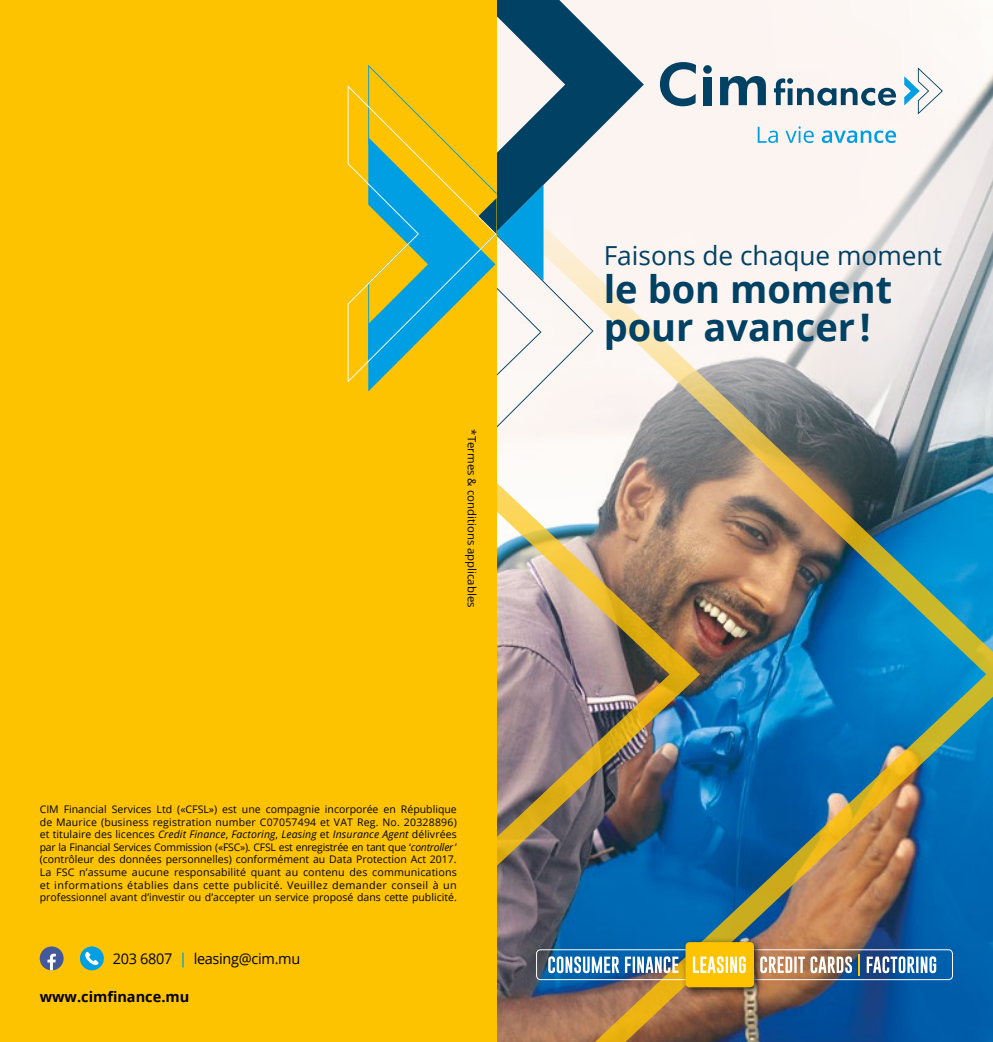
<style>
.page{position:relative;width:993px;height:1042px;background:#fff}
.page>*{position:absolute;margin:0;border:0;box-sizing:border-box;transform-origin:0 0}
.t1{font:700 37.98px/38px "Open Sans";color:#004164}
.t2{font:26.25px "Open Sans";color:#004164}
.t3{font:14.7px "Open Sans";letter-spacing:-.02em;color:#000}
.t4{font:700 14.53px "Open Sans";color:#000}
.t5{font:11.38px "Open Sans";color:#000}
.t6{font:10.5px/12.6px "Open Sans";color:#000;text-align:justify}
.s1{font-style:italic}
.s2{font-weight:600;color:#009fe3}
</style>
<div class="page">
<img style="left:496px;top:627px;width:496px;height:415px">
<img style="left:496px;top:418px;width:496px;height:209px">
<img style="left:496px;top:418px;width:486px;height:80px">
<svg style="left:643px;top:0;width:349px;height:418px;fill:#fcf4f1"></svg>
<svg style="left:903px;top:67px;width:39px;height:47px"></svg>
<svg style="left:659px;top:62px;width:36px;height:44px"></svg>
<svg style="left:703px;top:65px;width:8px;height:9px"></svg>
<div style="left:703px;top:77px;width:8px;height:28px;background:#004164"></div>
<svg style="left:719px;top:76px;width:46px;height:29px"></svg>
<svg style="left:773px;top:78px;width:122px;height:28px"></svg>
<svg style="left:757px;top:127px;width:20px;height:16px"></svg>
<svg style="left:785px;top:126px;width:28px;height:17px"></svg>
<svg style="left:821px;top:130px;width:74px;height:13px"></svg>
<div style="left:536px;top:949px;width:416px;height:31px;border:1px solid #fff;border-radius:4px"></div>
<div style="left:680px;top:937px;width:84px;height:61px;background:#000;opacity:.75"></div>
<div style="left:685px;top:942px;width:68px;height:45px;background:#fdc300;border-radius:4px"></div>
<svg style="left:866px;top:956px;width:69px;height:17px"></svg>
<svg style="left:858px;top:954px;width:1px;height:21px"></svg>
<img style="left:548px;top:956px;width:303px;height:17px">
<div style="left:0;top:0;width:496px;height:1042px;background:#fdc300"></div>
<svg style="left:347px;top:85px;width:21px;height:298px"></svg>
<div style="left:40px;top:946px;width:24px;height:24px;background:#44599c;border-radius:50%"></div>
<svg style="left:47px;top:953px;width:9px;height:17px"></svg>
<div style="left:80px;top:946px;width:24px;height:24px;background:#009fe3;border-radius:50%"></div>
<svg style="left:85px;top:951px;width:14px;height:14px"></svg>
<svg style="left:368px;top:0;width:275px;height:432px"></svg>
<p class="t5" style="left:479px;top:429px;width:179px;rotate:90deg">*Termes &amp; conditions applicables</p>
<p class="t6" style="left:40px;top:802px;width:418px">CIM Financial Services Ltd («CFSL») est une compagnie incorporée en République de Maurice (business registration number C07057494 et VAT Reg. No. 20328896) et titulaire des licences <span class="s1">Credit Finance</span>, <span class="s1">Factoring</span>, <span class="s1">Leasing</span> et <span class="s1">Insurance Agent</span> délivrées par la Financial Services Commission («FSC»). CFSL est enregistrée en tant que ‘<span class="s1">controller</span> ’ (contrôleur des données personnelles) conformément au Data Protection Act 2017.<br>La FSC n’assume aucune responsabilité quant au contenu des communications et informations établies dans cette publicité. Veuillez demander conseil à un professionnel avant d’investir ou d’accepter un service proposé dans cette publicité.</p>
<h3 class="t3" style="left:113px;top:948px;width:189px">203 6807 <span class="s2">|</span> leasing@cim.mu</h3>
<h3 class="t4" style="left:40px;top:987px;width:151px">www.cimfinance.mu</h3>
<h2 class="t2" style="left:603px;top:237px;width:340px">Faisons de chaque moment</h2>
<h1 class="t1" style="left:603px;top:269px;width:290px">le bon moment pour avancer !</h1>
</div>
